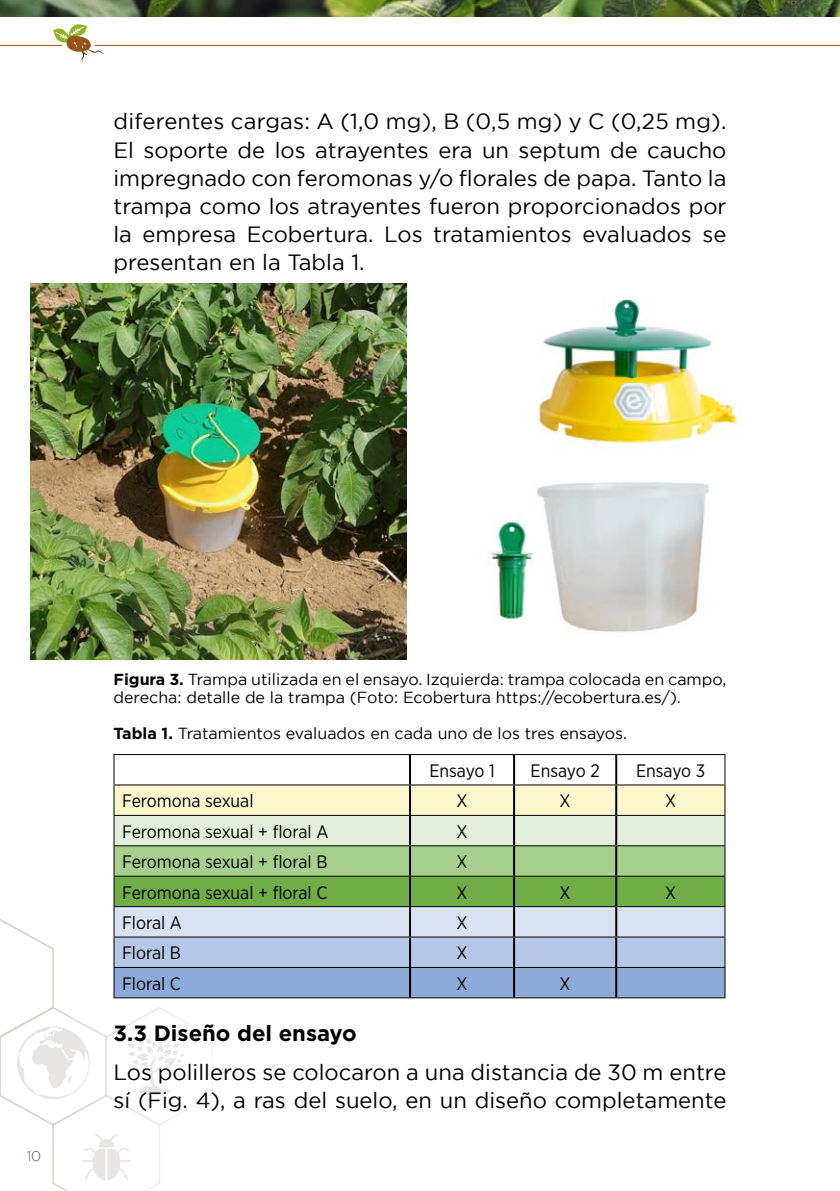
<style>
.page{position:relative;width:840px;height:1191px;background:#fff}
.page>*{position:absolute;margin:0;border:0;box-sizing:border-box;transform-origin:0 0}
.t1{font:22px/28px "Gotham";color:#000;text-align:justify}
.t2{font:700 22px "Gotham";color:#000}
.t3{font:18px "Gotham Narrow";color:#000}
.t4{font:16px/18px "Gotham";color:#000}
.t5{font:300 14px "Gotham";color:#445855}
.s1{font-weight:700}
</style>
<div class="page">
<hr style="left:0;top:45px;width:839px;height:1px;background:#955417">
<img style="left:0;top:0;width:839px;height:16px">
<svg style="left:53px;top:24px;width:51px;height:37px"></svg>
<hr style="left:113px;top:754px;width:297px;height:1px;background:#000">
<hr style="left:410px;top:754px;width:104px;height:1px;background:#000">
<hr style="left:514px;top:754px;width:102px;height:1px;background:#000">
<hr style="left:616px;top:754px;width:109px;height:1px;background:#000">
<svg style="left:0;top:755px;width:725px;height:436px"></svg>
<hr style="left:113px;top:997px;width:297px;height:1px;background:#000">
<hr style="left:410px;top:997px;width:104px;height:1px;background:#000">
<hr style="left:514px;top:997px;width:102px;height:1px;background:#000">
<hr style="left:616px;top:997px;width:109px;height:1px;background:#000">
<img style="left:31px;top:283px;width:375px;height:376px">
<img style="left:490px;top:297px;width:251px;height:336px">
<p class="t1" style="left:113px;top:107px;width:614px">diferentes cargas: A (1,0 mg), B (0,5 mg) y C (0,25 mg).<br>El soporte de los atrayentes era un septum de caucho impregnado con feromonas y/o florales de papa. Tanto la trampa como los atrayentes fueron proporcionados por la empresa Ecobertura. Los tratamientos evaluados se presentan en la Tabla 1.</p>
<p class="t5" style="left:27px;top:1148px;width:16px">10</p>
<p class="t4" style="left:113px;top:670px;width:614px"><span class="s1">Figura 3.</span> Trampa utilizada en el ensayo. Izquierda: trampa colocada en campo, derecha: detalle de la trampa (Foto: Ecobertura https://ecobertura.es/).</p>
<p class="t4" style="left:113px;top:724px;width:515px"><span class="s1">Tabla 1.</span> Tratamientos evaluados en cada uno de los tres ensayos.</p>
<p class="t3" style="left:429px;top:759px;width:67px">Ensayo 1</p>
<p class="t3" style="left:530px;top:759px;width:71px">Ensayo 2</p>
<p class="t3" style="left:635px;top:759px;width:71px">Ensayo 3</p>
<p class="t3" style="left:122px;top:790px;width:133px">Feromona sexual</p>
<p class="t3" style="left:456px;top:790px;width:13px">X</p>
<p class="t3" style="left:559px;top:790px;width:13px">X</p>
<p class="t3" style="left:664px;top:790px;width:13px">X</p>
<p class="t3" style="left:122px;top:820px;width:208px">Feromona sexual + floral A</p>
<p class="t3" style="left:456px;top:820px;width:13px">X</p>
<p class="t3" style="left:122px;top:850px;width:207px">Feromona sexual + floral B</p>
<p class="t3" style="left:456px;top:850px;width:13px">X</p>
<p class="t3" style="left:122px;top:881px;width:207px">Feromona sexual + floral C</p>
<p class="t3" style="left:456px;top:881px;width:13px">X</p>
<p class="t3" style="left:559px;top:881px;width:13px">X</p>
<p class="t3" style="left:664px;top:881px;width:13px">X</p>
<p class="t3" style="left:122px;top:911px;width:62px">Floral A</p>
<p class="t3" style="left:456px;top:911px;width:13px">X</p>
<p class="t3" style="left:122px;top:942px;width:61px">Floral B</p>
<p class="t3" style="left:456px;top:942px;width:13px">X</p>
<p class="t3" style="left:122px;top:972px;width:60px">Floral C</p>
<p class="t3" style="left:456px;top:972px;width:13px">X</p>
<p class="t3" style="left:559px;top:972px;width:13px">X</p>
<p class="t2" style="left:113px;top:1020px;width:245px">3.3 Diseño del ensayo</p>
<p class="t1" style="left:113px;top:1058px;width:614px">Los polilleros se colocaron a una distancia de 30 m entre sí (Fig. 4), a ras del suelo, en un diseño completamente</p>
</div>
